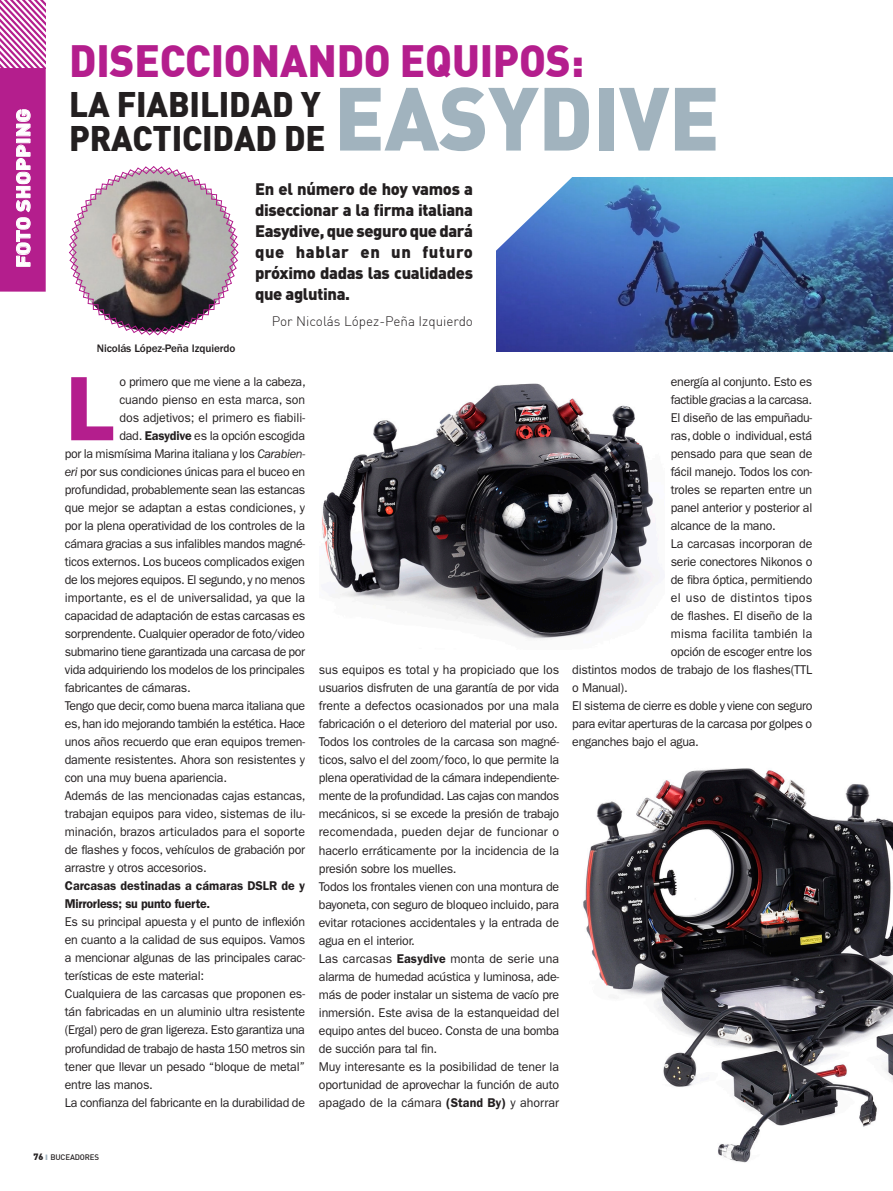
<style>
.page{position:relative;width:893px;height:1191px;background:#fff}
.page>*{position:absolute;margin:0;border:0;box-sizing:border-box;transform-origin:0 0}
.NF_Inter{font:900 88.65px "DIN";color:#b41e8d}
.t1{font:900 88.05px "DIN";letter-spacing:-.005em;color:#a1b3be;scale:.95 1}
.t2{font:900 44.25px "DIN";letter-spacing:-.005em;color:#b41e8d;scale:.95 1}
.t3{font:900 34.8px "DIN";letter-spacing:-.005em;color:#231f20;scale:.95 1}
.t4{font:900 18.9px "DIN Pro";letter-spacing:.01em;color:#fff;scale:1.11 1}
.NF_Chapo{font:900 16.5px/21px "DIN Pro";letter-spacing:-.02em;color:#231f20;text-align:justify}
.NF_Chapo-2{font:300 13.5px "DIN";color:#231f20}
.NF_Inter-2{font:12.75px/18px "ITC Franklin Gothic Std";letter-spacing:-.02em;color:#231f20;text-align:justify}
.NF_Inter-3{font:600 12.75px/18px "ITC Franklin Gothic Std";color:#231f20}
.NF_Inter-4{font:12.75px "ITC Franklin Gothic Std";letter-spacing:.01em;color:#231f20}
.NF_Inter-5{font:12.75px "ITC Franklin Gothic Std";letter-spacing:.02em;color:#231f20}
.t5{font:500 11.25px "ITC Franklin Gothic Std";letter-spacing:-.01em;color:#231f20}
.t6{font:500 7.8px "DIN";letter-spacing:-.02em;color:#231f20}
.s1{font-weight:600}
.s2{font-style:italic}
.s3{font-weight:900;font-size:9px}
.s4{color:#a1b3be}
</style>
<div class="page">
<div style="left:0;top:68px;width:46px;height:224px;background:#b41e8d"></div>
<svg style="left:0;top:0;width:46px;height:68px"></svg>
<svg style="left:16px;top:145px;width:15px;height:122px"></svg>
<div style="left:16px;top:139px;width:14px;height:4px;border:1px solid #fff"></div>
<svg style="left:16px;top:109px;width:15px;height:27px"></svg>
<img style="left:583px;top:768px;width:310px;height:395px">
<img style="left:496px;top:177px;width:397px;height:174px">
<img style="left:69px;top:166px;width:170px;height:170px">
<img style="left:322px;top:383px;width:333px;height:256px">
<svg style="left:496px;top:177px;width:81px;height:82px"></svg>
<p class="t4" style="left:10px;top:268px;width:145px;rotate:-90deg">FOTO SHOPPING</p>
<p class="t2" style="left:69px;top:31px;width:544px">DISECCIONANDO EQUIPOS:</p>
<p class="t3" style="left:69px;top:81px;width:266px">LA FIABILIDAD Y</p>
<p class="t3" style="left:69px;top:115px;width:272px">PRACTICIDAD DE</p>
<p class="t1" style="left:334px;top:60px;width:408px">EASYDIVE</p>
<p class="t5" style="left:97px;top:342px;width:140px">Nicolás López-Peña Izquierdo</p>
<p class="NF_Chapo" style="left:255px;top:178px;width:220px">En el número de hoy vamos a diseccionar a la firma italiana Easydive, que seguro que dará que hablar en un futuro próximo dadas las cualidades que aglutina.</p>
<p class="NF_Chapo-2" style="left:272px;top:313px;width:203px">Por Nicolás López-Peña Izquierdo</p>
<p class="NF_Inter" style="left:65px;top:349px;width:53px">L</p>
<p class="NF_Inter-2" style="left:119px;top:373px;width:188px">o primero que me viene a la cabeza,</p>
<p class="NF_Inter-2" style="left:119px;top:391px;width:187px">cuando pienso en esta marca, son</p>
<p class="NF_Inter-2" style="left:119px;top:409px;width:187px">dos adjetivos; el primero es fiabili-</p>
<p class="NF_Inter-2" style="left:119px;top:427px;width:187px">dad. <span class="s1">Easydive</span> es la opción escogida</p>
<p class="NF_Inter-2" style="left:65px;top:445px;width:242px">por la mismísima Marina italiana y los <span class="s2">Carabien-</span></p>
<p class="NF_Inter-2" style="left:65px;top:463px;width:242px"><span class="s2">eri</span> por sus condiciones únicas para el buceo en</p>
<p class="NF_Inter-2" style="left:65px;top:481px;width:242px">profundidad, probablemente sean las estancas</p>
<p class="NF_Inter-2" style="left:65px;top:499px;width:242px">que mejor se adaptan a estas condiciones, y</p>
<p class="NF_Inter-2" style="left:65px;top:517px;width:242px">por la plena operatividad de los controles de la</p>
<p class="NF_Inter-2" style="left:65px;top:535px;width:242px">cámara gracias a sus infalibles mandos magné-</p>
<p class="NF_Inter-2" style="left:65px;top:553px;width:242px">ticos externos. Los buceos complicados exigen</p>
<p class="NF_Inter-2" style="left:65px;top:571px;width:242px">de los mejores equipos. El segundo, y no menos</p>
<p class="NF_Inter-2" style="left:65px;top:589px;width:242px">importante, es el de universalidad, ya que la</p>
<p class="NF_Inter-2" style="left:65px;top:607px;width:242px">capacidad de adaptación de estas carcasas es</p>
<p class="NF_Inter-2" style="left:65px;top:625px;width:242px">sorprendente. Cualquier operador de foto/video</p>
<p class="NF_Inter-2" style="left:65px;top:643px;width:242px">submarino tiene garantizada una carcasa de por</p>
<p class="NF_Inter-2" style="left:65px;top:661px;width:242px">vida adquiriendo los modelos de los principales</p>
<p class="NF_Inter-2" style="left:65px;top:679px;width:127px">fabricantes de cámaras.</p>
<p class="NF_Inter-2" style="left:65px;top:697px;width:242px">Tengo que decir, como buena marca italiana que es, han ido mejorando también la estética. Hace unos años recuerdo que eran equipos tremen&shy;damente resistentes. Ahora son resistentes y con una muy buena apariencia.</p>
<p class="NF_Inter-2" style="left:65px;top:787px;width:242px">Además de las mencionadas cajas estancas, trabajan equipos para video, sistemas de ilu&shy;minación, brazos articulados para el soporte de flashes y focos, vehículos de grabación por arrastre y otros accesorios.</p>
<p class="NF_Inter-3" style="left:65px;top:877px;width:242px">Carcasas destinadas a cámaras DSLR de y<br>Mirrorless; su punto fuerte.</p>
<p class="NF_Inter-2" style="left:65px;top:913px;width:242px">Es su principal apuesta y el punto de inflexión en cuanto a la calidad de sus equipos. Vamos a mencionar algunas de las principales carac&shy;terísticas de este material:</p>
<p class="NF_Inter-2" style="left:65px;top:985px;width:242px">Cualquiera de las carcasas que proponen es&shy;tán fabricadas en un aluminio ultra resistente (Ergal) pero de gran ligereza. Esto garantiza una profundidad de trabajo de hasta 150 metros sin tener que llevar un pesado “bloque de metal” entre las manos.</p>
<p class="NF_Inter-2" style="left:65px;top:1093px;width:242px">La confianza del fabricante en la durabilidad de</p>
<p class="NF_Inter-2" style="left:319px;top:661px;width:242px">sus equipos es total y ha propiciado que los usuarios disfruten de una garantía de por vida frente a defectos ocasionados por una mala fabricación o el deterioro del material por uso.</p>
<p class="NF_Inter-2" style="left:319px;top:733px;width:242px">Todos los controles de la carcasa son magné&shy;ticos, salvo el del zoom/foco, lo que permite la plena operatividad de la cámara independiente&shy;mente de la profundidad. Las cajas con mandos mecánicos, si se excede la presión de trabajo recomendada, pueden dejar de funcionar o hacerlo erráticamente por la incidencia de la presión sobre los muelles.</p>
<p class="NF_Inter-2" style="left:319px;top:877px;width:242px">Todos los frontales vienen con una montura de bayoneta, con seguro de bloqueo incluido, para evitar rotaciones accidentales y la entrada de agua en el interior.</p>
<p class="NF_Inter-2" style="left:319px;top:949px;width:242px">Las carcasas <span class="s1">Easydive</span> monta de serie una alarma de humedad acústica y luminosa, ade&shy;más de poder instalar un sistema de vacío pre inmersión. Este avisa de la estanqueidad del equipo antes del buceo. Consta de una bomba de succión para tal fin.</p>
<p class="NF_Inter-2" style="left:319px;top:1057px;width:242px">Muy interesante es la posibilidad de tener la oportunidad de aprovechar la función de auto apagado de la cámara <span class="s1">(Stand By)</span> y ahorrar</p>
<p class="NF_Inter-2" style="left:671px;top:373px;width:143px">energía al conjunto. Esto es factible gracias a la carcasa.</p>
<p class="NF_Inter-2" style="left:671px;top:409px;width:143px">El diseño de las empuñadu&shy;ras, doble o individual, está pensado para que sean de fácil manejo. Todos los con&shy;troles se reparten entre un panel anterior y posterior al alcance de la mano.</p>
<p class="NF_Inter-2" style="left:671px;top:535px;width:143px">La carcasas incorporan de</p>
<p class="NF_Inter-2" style="left:671px;top:553px;width:143px">serie conectores Nikonos o</p>
<p class="NF_Inter-2" style="left:671px;top:571px;width:143px">de fibra óptica, permitiendo</p>
<p class="NF_Inter-5" style="left:671px;top:590px;width:143px">el uso de distintos tipos</p>
<p class="NF_Inter-2" style="left:671px;top:607px;width:143px">de flashes. El diseño de la</p>
<p class="NF_Inter-4" style="left:671px;top:626px;width:143px">misma facilita también la</p>
<p class="NF_Inter-2" style="left:671px;top:643px;width:143px">opción de escoger entre los</p>
<p class="NF_Inter-2" style="left:572px;top:661px;width:241px">distintos modos de trabajo de los flashes(TTL</p>
<p class="NF_Inter-2" style="left:572px;top:679px;width:57px">o Manual).</p>
<p class="NF_Inter-2" style="left:572px;top:697px;width:242px">El sistema de cierre es doble y viene con seguro para evitar aperturas de la carcasa por golpes o enganches bajo el agua.</p>
<p class="t6" style="left:34px;top:1151px;width:67px"><span class="s3">76</span> <span class="s4">❙</span> BUCEADORES</p>
</div>
